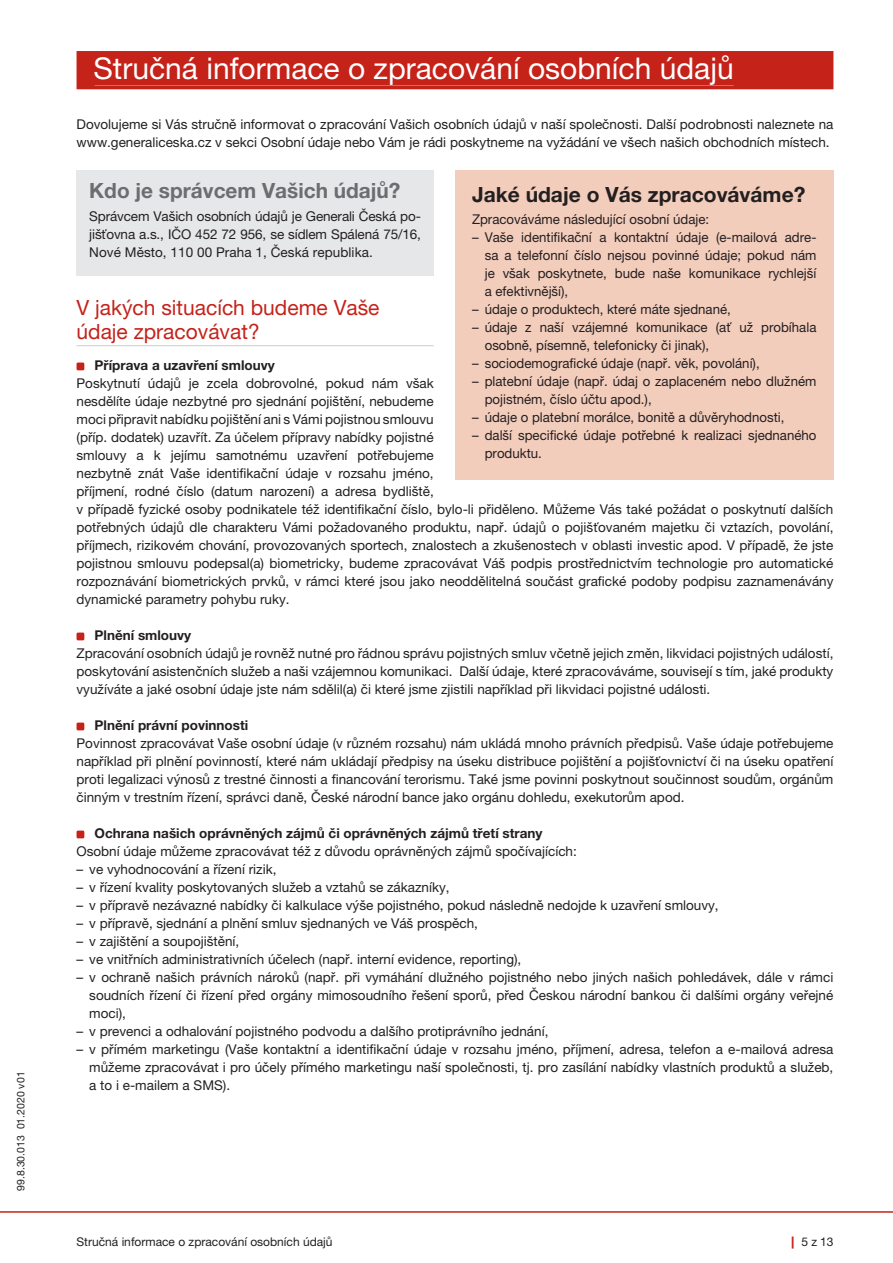
<style>
.page{position:relative;width:893px;height:1263px;background:#fff}
.page>*{position:absolute;margin:0;border:0;box-sizing:border-box;transform-origin:0 0}
.t1{font:30px "Helvetica Neue LT Pro";color:#fff}
.t2{font:21px/24px "Helvetica Neue LT Pro";color:#c5221a}
.t3{font:700 21px "Helvetica Neue LT Pro";color:#231f20}
.t4{font:700 21px "Helvetica Neue LT Pro";color:#6c6d70}
.t5{font:13.5px/18px "Helvetica Neue LT Pro";color:#231f20;text-align:justify}
.t6{font:700 13.5px "Helvetica Neue LT Pro";color:#231f20}
.t7{font:12px "Helvetica Neue LT Pro";color:#231f20}
.t8{font:10.5px "Helvetica Neue LT Pro";color:#231f20}
.s1{font-weight:800;color:#c5221a}
</style>
<div class="page">
<hr style="left:0;top:1211px;width:893px;height:2px;background:#c5221a">
<hr style="left:77px;top:345px;width:357px;height:1px;background:#d1d2d4">
<div style="left:77px;top:362px;width:7px;height:8px;background:#c5221a;border-radius:2px"></div>
<div style="left:77px;top:632px;width:7px;height:8px;background:#c5221a;border-radius:2px"></div>
<div style="left:77px;top:722px;width:7px;height:8px;background:#c5221a;border-radius:2px"></div>
<div style="left:77px;top:830px;width:7px;height:8px;background:#c5221a;border-radius:2px"></div>
<div style="left:77px;top:51px;width:756px;height:38px;background:#c5221a"></div>
<div style="left:95px;top:56px;width:639px;height:29px;background:#c5221a"></div>
<div style="left:77px;top:171px;width:357px;height:105px;background:#e6e7e9"></div>
<div style="left:455px;top:170px;width:378px;height:310px;background:#f3cdbc"></div>
<p class="t8" style="left:15px;top:1191px;width:121px;rotate:-90deg">99.8.30.013 01.2020 v01</p>
<h1 class="t1" style="left:94px;top:51px;width:642px">Stručná informace o zpracování osobních údajů</h1>
<p class="t5" style="left:77px;top:115px;width:758px">Dovolujeme si Vás stručně informovat o zpracování Vašich osobních údajů v naší společnosti. Další podrobnosti naleznete na www.generaliceska.cz v sekci Osobní údaje nebo Vám je rádi poskytneme na vyžádání ve všech našich obchodních místech.</p>
<h2 class="t4" style="left:89px;top:178px;width:313px">kdo je správcem Vašich údajů?</h2>
<p class="t5" style="left:89px;top:207px;width:333px">Správcem Vašich osobních údajů je Generali Česká po&shy;jišťovna a.s., IČO 452 72 956, se sídlem Spálená 75/16, Nové Město, 110 00 Praha 1, Česká republika.</p>
<h2 class="t3" style="left:472px;top:181px;width:335px">jaké údaje o Vás zpracováváme?</h2>
<p class="t5" style="left:472px;top:210px;width:239px">Zpracováváme následující osobní údaje:</p>
<p class="t5" style="left:485px;top:228px;width:333px;text-indent:-13px">– Vaše identifikační a kontaktní údaje (e-mailová adre&shy;sa a telefonní číslo nejsou povinné údaje; pokud nám je však poskytnete, bude naše komunikace rychlejší a efektivnější),</p>
<p class="t5" style="left:472px;top:300px;width:260px">– údaje o produktech, které máte sjednané,</p>
<p class="t5" style="left:485px;top:318px;width:333px;text-indent:-13px">– údaje z naší vzájemné komunikace (ať už probíhala osobně, písemně, telefonicky či jinak),</p>
<p class="t5" style="left:472px;top:354px;width:289px">– sociodemografické údaje (např. věk, povolání),</p>
<p class="t5" style="left:485px;top:372px;width:333px;text-indent:-13px">– platební údaje (např. údaj o zaplaceném nebo dlužném pojistném, číslo účtu apod.),</p>
<p class="t5" style="left:472px;top:408px;width:314px">– údaje o platební morálce, bonitě a důvěryhodnosti,</p>
<p class="t5" style="left:485px;top:426px;width:333px;text-indent:-13px">– další specifické údaje potřebné k realizaci sjednaného produktu.</p>
<h2 class="t2" style="left:77px;top:295px;width:305px">V jakých situacích budeme Vaše údaje zpracovávat?</h2>
<p class="t6" style="left:95px;top:357px;width:182px">Příprava a uzavření smlouvy</p>
<p class="t5" style="left:77px;top:374px;width:758px;text-align:left">Poskytnutí údajů je zcela dobrovolné, pokud nám však<br>nesdělíte údaje nezbytné pro sjednání pojištění, nebudeme<br>moci připravit nabídku pojištění ani s Vámi pojistnou smlouvu<br>(příp. dodatek) uzavřít. Za účelem přípravy nabídky pojistné<br>smlouvy a k jejímu samotnému uzavření potřebujeme<br>nezbytně znát Vaše identifikační údaje v rozsahu jméno,<br>příjmení, rodné číslo (datum narození) a adresa bydliště,<br>v případě fyzické osoby podnikatele též identifikační číslo, bylo-li přiděleno. Můžeme Vás také požádat o poskytnutí dalších potřebných údajů dle charakteru Vámi požadovaného produktu, např. údajů o pojišťovaném majetku či vztazích, povolání, příjmech, rizikovém chování, provozovaných sportech, znalostech a zkušenostech v oblasti investic apod. V případě, že jste pojistnou smlouvu podepsal(a) biometricky, budeme zpracovávat Váš podpis prostřednictvím technologie pro automatické rozpoznávání biometrických prvků, v rámci které jsou jako neoddělitelná součást grafické podoby podpisu zaznamenávány dynamické parametry pohybu ruky.</p>
<p class="t6" style="left:95px;top:627px;width:98px">Plnění smlouvy</p>
<p class="t5" style="left:77px;top:644px;width:758px">Zpracování osobních údajů je rovněž nutné pro řádnou správu pojistných smluv včetně jejich změn, likvidaci pojistných událostí, poskytování asistenčních služeb a naši vzájemnou komunikaci. Další údaje, které zpracováváme, souvisejí s tím, jaké produkty využíváte a jaké osobní údaje jste nám sdělil(a) či které jsme zjistili například při likvidaci pojistné události.</p>
<p class="t6" style="left:95px;top:717px;width:155px">Plnění právní povinnosti</p>
<p class="t5" style="left:77px;top:734px;width:758px">Povinnost zpracovávat Vaše osobní údaje (v různém rozsahu) nám ukládá mnoho právních předpisů. Vaše údaje potřebujeme například při plnění povinností, které nám ukládají předpisy na úseku distribuce pojištění a pojišťovnictví či na úseku opatření proti legalizaci výnosů z trestné činnosti a financování terorismu. Také jsme povinni poskytnout součinnost soudům, orgánům činným v trestním řízení, správci daně, České národní bance jako orgánu dohledu, exekutorům apod.</p>
<p class="t6" style="left:95px;top:825px;width:450px">Ochrana našich oprávněných zájmů či oprávněných zájmů třetí strany</p>
<p class="t5" style="left:77px;top:842px;width:502px">Osobní údaje můžeme zpracovávat též z důvodu oprávněných zájmů spočívajících:</p>
<p class="t5" style="left:77px;top:860px;width:201px">– ve vyhodnocování a řízení rizik,</p>
<p class="t5" style="left:77px;top:878px;width:374px">– v řízení kvality poskytovaných služeb a vztahů se zákazníky,</p>
<p class="t5" style="left:77px;top:896px;width:644px">– v přípravě nezávazné nabídky či kalkulace výše pojistného, pokud následně nedojde k uzavření smlouvy,</p>
<p class="t5" style="left:77px;top:914px;width:403px">– v přípravě, sjednání a plnění smluv sjednaných ve Váš prospěch,</p>
<p class="t5" style="left:77px;top:932px;width:164px">– v zajištění a soupojištění,</p>
<p class="t5" style="left:77px;top:950px;width:446px">– ve vnitřních administrativních účelech (např. interní evidence, reporting),</p>
<p class="t5" style="left:89px;top:968px;width:746px;text-indent:-13px">– v ochraně našich právních nároků (např. při vymáhání dlužného pojistného nebo jiných našich pohledávek, dále v rámci soudních řízení či řízení před orgány mimosoudního řešení sporů, před Českou národní bankou či dalšími orgány veřejné moci),</p>
<p class="t5" style="left:77px;top:1022px;width:473px">– v prevenci a odhalování pojistného podvodu a dalšího protiprávního jednání,</p>
<p class="t5" style="left:89px;top:1040px;width:746px;text-indent:-13px">– v přímém marketingu (Vaše kontaktní a identifikační údaje v rozsahu jméno, příjmení, adresa, telefon a e-mailová adresa můžeme zpracovávat i pro účely přímého marketingu naší společnosti, tj. pro zasílání nabídky vlastních produktů a služeb, a to i e-mailem a SMS).</p>
<p class="t7" style="left:77px;top:1234px;width:258px">Stručná informace o zpracování osobních údajů</p>
<p class="t7" style="left:791px;top:1234px;width:43px"><span class="s1">|</span> 5 z 13</p>
</div>
